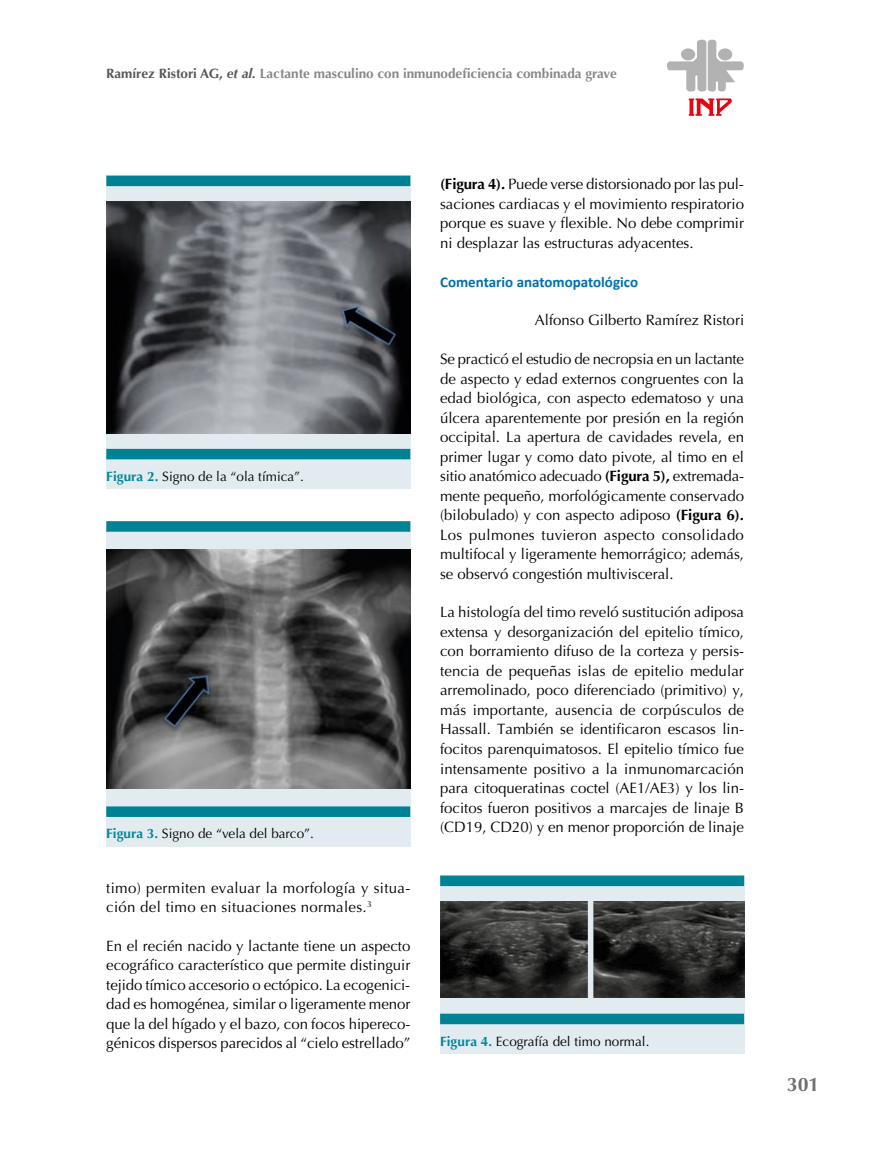
<style>
.page{position:relative;width:893px;height:1149px;background:#fff}
.page>*{position:absolute;margin:0;border:0;box-sizing:border-box;transform-origin:0 0}
.t1{font:700 19.5px "Optima";color:#706f6f}
.t2{font:15px/19.5px "Optima";color:#000;text-align:justify}
.t3{font:15px/19.5px "Optima";letter-spacing:.02em;color:#000}
.t4{font:700 15px "Calibri";color:#006fac}
.t5{font:13.5px "Optima";color:#000}
.t6{font:700 13.5px "Optima";color:#878787}
.s1{color:#575756}
.s2{font-style:italic;color:#575756}
.s3{font-weight:700;color:#008699}
.s4{font-weight:700}
</style>
<div class="page">
<svg style="left:689px;top:98px;width:43px;height:18px"></svg>
<svg style="left:667px;top:39px;width:77px;height:53px"></svg>
<div style="left:718px;top:48px;width:14px;height:12px;background:#b3b2b2;border-radius:50%"></div>
<div style="left:106px;top:175px;width:304px;height:314px;background:#e1ebf0"></div>
<div style="left:106px;top:175px;width:304px;height:11px;background:#008295"></div>
<div style="left:106px;top:448px;width:304px;height:11px;background:#008295"></div>
<img style="left:106px;top:201px;width:304px;height:232px">
<div style="left:106px;top:521px;width:304px;height:325px;background:#e1ebf0"></div>
<div style="left:106px;top:521px;width:304px;height:10px;background:#008295"></div>
<div style="left:106px;top:806px;width:304px;height:10px;background:#008295"></div>
<img style="left:106px;top:549px;width:304px;height:239px">
<div style="left:440px;top:875px;width:304px;height:178px;background:#e1ebf0"></div>
<div style="left:440px;top:875px;width:304px;height:10px;background:#008295"></div>
<div style="left:440px;top:1013px;width:304px;height:10px;background:#008295"></div>
<img style="left:440px;top:901px;width:304px;height:95px">
<p class="t6" style="left:106px;top:66px;width:512px"><span class="s1">Ramírez Ristori AG,</span> <span class="s2">et al.</span> Lactante masculino con inmunodeficiencia combinada grave</p>
<p class="t5" style="left:106px;top:468px;width:199px"><span class="s3">Figura 2.</span> Signo de la “ola tímica”.</p>
<p class="t5" style="left:106px;top:825px;width:209px"><span class="s3">Figura 3.</span> Signo de “vela del barco”.</p>
<p class="t3" style="left:106px;top:877px;width:306px">timo) permiten evaluar la morfología y situa&shy;ción del timo en situaciones normales.<sup>3</sup></p>
<p class="t2" style="left:106px;top:935px;width:306px">En el recién nacido y lactante tiene un aspecto ecográfico característico que permite distinguir tejido tímico accesorio o ectópico. La ecogenici&shy;dad es homogénea, similar o ligeramente menor que la del hígado y el bazo, con focos hipereco&shy;génicos dispersos parecidos al “cielo estrellado”</p>
<p class="t2" style="left:440px;top:175px;width:306px"><span class="s4">(Figura 4).</span> Puede verse distorsionado por las pul&shy;saciones cardiacas y el movimiento respiratorio porque es suave y flexible. No debe comprimir ni desplazar las estructuras adyacentes.</p>
<p class="t4" style="left:440px;top:272px;width:199px">Comentario anatomopatológico</p>
<p class="t2" style="left:535px;top:310px;width:211px">Alfonso Gilberto Ramírez Ristori</p>
<p class="t2" style="left:440px;top:349px;width:306px">Se practicó el estudio de necropsia en un lactante de aspecto y edad externos congruentes con la edad biológica, con aspecto edematoso y una úlcera aparentemente por presión en la región occipital. La apertura de cavidades revela, en primer lugar y como dato pivote, al timo en el sitio anatómico adecuado <span class="s4">(Figura 5),</span> extremada&shy;mente pequeño, morfológicamente conservado (bilobulado) y con aspecto adiposo <span class="s4">(Figura 6).<br></span>Los pulmones tuvieron aspecto consolidado multifocal y ligeramente hemorrágico; además, se observó congestión multivisceral.</p>
<p class="t2" style="left:440px;top:602px;width:306px">La histología del timo reveló sustitución adiposa extensa y desorganización del epitelio tímico, con borramiento difuso de la corteza y persis&shy;tencia de pequeñas islas de epitelio medular arremolinado, poco diferenciado (primitivo) y, más importante, ausencia de corpúsculos de Hassall. También se identificaron escasos lin&shy;focitos parenquimatosos. El epitelio tímico fue intensamente positivo a la inmunomarcación para citoqueratinas coctel (AE1/AE3) y los lin&shy;focitos fueron positivos a marcajes de linaje B (CD19, CD20) y en menor proporción de linaje</p>
<p class="t5" style="left:440px;top:1032px;width:211px"><span class="s3">Figura 4.</span> Ecografía del timo normal.</p>
<h1 class="t1" style="left:787px;top:1072px;width:34px">301</h1>
</div>
